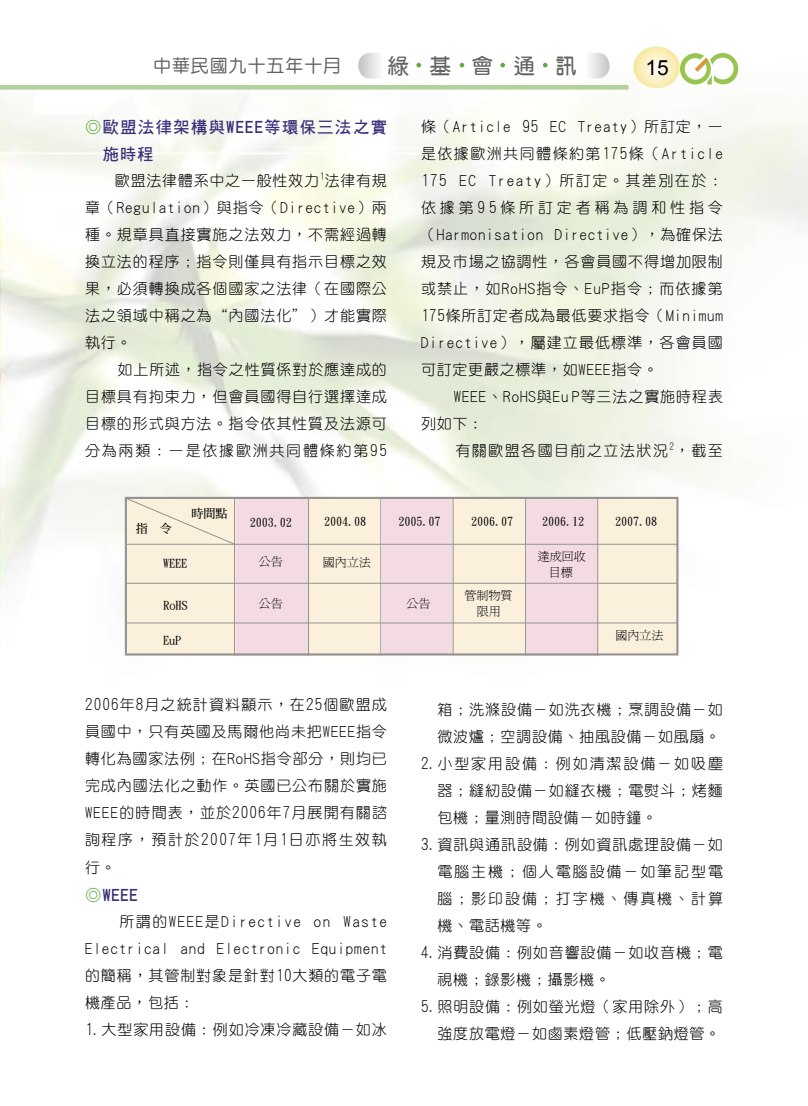
<style>
.page{position:relative;width:808px;height:1106px;background:#fff}
.page>*{position:absolute;margin:0;border:0;box-sizing:border-box;transform-origin:0 0}
.t1{font:21px "DF Yuan Bd HK BF";letter-spacing:1em;color:#636363}
.t2{font:21px "Arial";color:#000}
.t3{font:18px "DF Yuan Md HK BF";letter-spacing:.05em;color:#636363}
.t4{font:16.5px/27px "DF Hei Bd HK BF";letter-spacing:.075em;color:#392e7a}
.t5{font:15px/27px "DF Yuan Lt HK BF";letter-spacing:.06em;color:#000;text-align:justify}
.t6{font:15px "DF Yuan Lt HK BF";letter-spacing:.1em;color:#000}
.t7{font:12px "DF Ming Bd HK BF";color:#000}
.t8{font:12px "Ming Li U";color:#000}
.s1{color:#5fa841}
</style>
<div class="page">
<svg style="left:680px;top:53px;width:58px;height:31px"></svg>
<svg style="left:416px;top:63px;width:5px;height:4px"></svg>
<svg style="left:460px;top:63px;width:4px;height:4px"></svg>
<svg style="left:500px;top:63px;width:5px;height:4px"></svg>
<svg style="left:543px;top:63px;width:4px;height:4px"></svg>
<svg style="left:587px;top:53px;width:22px;height:26px"></svg>
<svg style="left:358px;top:53px;width:24px;height:26px"></svg>
<svg style="left:633px;top:46px;width:47px;height:42px;background:#faf0c0"></svg>
<div style="left:234px;top:498px;width:75px;height:157px;background:#f3dae3"></div>
<div style="left:126px;top:497px;width:109px;height:158px;background:#faf0dc"></div>
<hr style="left:234px;top:497px;width:1px;height:158px;background:#939393">
<div style="left:308px;top:497px;width:72px;height:158px;background:#faf0dc"></div>
<div style="left:525px;top:497px;width:72px;height:158px;background:#f3dae3"></div>
<div style="left:597px;top:497px;width:81px;height:156px;background:#faf0dc"></div>
<svg style="left:128px;top:500px;width:108px;height:44px"></svg>
<hr style="left:380px;top:498px;width:1px;height:157px;background:#939393">
<hr style="left:525px;top:498px;width:1px;height:157px;background:#939393">
<hr style="left:597px;top:498px;width:1px;height:158px;background:#939393">
<div style="left:381px;top:498px;width:72px;height:155px;background:#f3dae3"></div>
<div style="left:453px;top:497px;width:72px;height:158px;background:#faf0dc"></div>
<hr style="left:126px;top:544px;width:551px;height:1px;background:#939393">
<hr style="left:125px;top:583px;width:553px;height:1px;background:#939393">
<hr style="left:127px;top:622px;width:551px;height:1px;background:#939393">
<hr style="left:453px;top:498px;width:1px;height:157px;background:#939393">
<hr style="left:308px;top:498px;width:1px;height:157px;background:#939393">
<div style="left:125px;top:497px;width:553px;height:158px;border:2px solid #939393"></div>
<hr style="left:0;top:85px;width:628px;height:4px;background:#b4d09c">
<p class="t3" style="left:153px;top:57px;width:190px">中華民國九十五年十月</p>
<p class="t1" style="left:388px;top:55px;width:190px">綠基會通訊</p>
<p class="t2" style="left:645px;top:54px;width:25px">15</p>
<p class="t4" style="left:102px;top:114px;width:286px;text-indent:-17px"><span class="s1">◎</span> 歐盟法律架構與WEEE等環保三法之實施時程</p>
<p class="t5" style="left:85px;top:167px;width:303px;text-indent:30px">歐盟法律體系中之一般性效力<sup>1</sup>法律有規章（Regulation）與指令（Directive）兩種。規章具直接實施之法效力，不需經過轉換立法的程序；指令則僅具有指示目標之效果，必須轉換成各個國家之法律（在國際公法之領域中稱之為“內國法化＂）才能實際執行。</p>
<p class="t5" style="left:85px;top:356px;width:303px;text-indent:33px">如上所述，指令之性質係對於應達成的目標具有拘束力，但會員國得自行選擇達成目標的形式與方法。指令依其性質及法源可分為兩類：一是依據歐洲共同體條約第95</p>
<p class="t5" style="left:421px;top:113px;width:304px">條（Article 95 EC Treaty）所訂定，一是依據歐洲共同體條約第175條（Article 175 EC Treaty）所訂定。其差別在於：依據第95條所訂定者稱為調和性指令（Harmonisation Directive），為確保法規及市場之協調性，各會員國不得增加限制或禁止，如RoHS指令、EuP指令；而依據第175條所訂定者成為最低要求指令（Minimum Directive），屬建立最低標準，各會員國可訂定更嚴之標準，如WEEE指令。</p>
<p class="t5" style="left:421px;top:383px;width:304px;text-indent:33px">WEEE、RoHS與Eu P等三法之實施時程表列如下：</p>
<p class="t6" style="left:455px;top:443px;width:269px">有關歐盟各國目前之立法狀況<sup>2</sup>，截至</p>
<p class="t7" style="left:136px;top:522px;width:37px">指 令</p>
<p class="t7" style="left:191px;top:508px;width:37px">時間點</p>
<p class="t7" style="left:163px;top:557px;width:25px">WEEE</p>
<p class="t7" style="left:163px;top:599px;width:25px">RoHS</p>
<p class="t7" style="left:163px;top:634px;width:19px">EuP</p>
<p class="t7" style="left:250px;top:516px;width:43px">2003.02</p>
<p class="t7" style="left:324px;top:515px;width:43px">2004.08</p>
<p class="t7" style="left:398px;top:515px;width:43px">2005.07</p>
<p class="t7" style="left:471px;top:515px;width:43px">2006.07</p>
<p class="t7" style="left:542px;top:515px;width:43px">2006.12</p>
<p class="t7" style="left:615px;top:515px;width:43px">2007.08</p>
<p class="t8" style="left:259px;top:555px;width:25px">公告</p>
<p class="t8" style="left:259px;top:597px;width:25px">公告</p>
<p class="t8" style="left:323px;top:556px;width:49px">國內立法</p>
<p class="t8" style="left:406px;top:597px;width:25px">公告</p>
<p class="t8" style="left:464px;top:589px;width:49px">管制物質</p>
<p class="t8" style="left:477px;top:605px;width:25px">限用</p>
<p class="t8" style="left:538px;top:550px;width:49px">達成回收</p>
<p class="t8" style="left:549px;top:566px;width:25px">目標</p>
<p class="t8" style="left:616px;top:629px;width:49px">國內立法</p>
<p class="t5" style="left:85px;top:691px;width:303px">2006年8月之統計資料顯示，在25個歐盟成員國中，只有英國及馬爾他尚未把WEEE指令轉化為國家法例；在RoHS指令部分，則均已完成內國法化之動作。英國已公布關於實施WEEE的時間表，並於2006年7月展開有關諮詢程序，預計於2007年1月1日亦將生效執行。</p>
<p class="t4" style="left:85px;top:881px;width:54px"><span class="s1">◎</span>WEEE</p>
<p class="t5" style="left:85px;top:907px;width:304px;text-indent:34px">所謂的WEEE是Directive on Waste Electrical and Electronic Equipment的簡稱，其管制對象是針對10大類的電子電機產品，包括：</p>
<p class="t5" style="left:85px;top:1015px;width:303px">1. 大型家用設備：例如冷凍冷藏設備－如冰</p>
<p class="t5" style="left:437px;top:696px;width:287px">箱；洗滌設備－如洗衣機；烹調設備－如微波爐；空調設備、抽風設備－如風扇。</p>
<p class="t5" style="left:437px;top:750px;width:287px;text-indent:-16px">2. 小型家用設備：例如清潔設備－如吸塵器；縫紉設備－如縫衣機；電熨斗；烤麵包機；量測時間設備－如時鐘。</p>
<p class="t5" style="left:437px;top:831px;width:287px;text-indent:-16px">3. 資訊與通訊設備：例如資訊處理設備－如電腦主機；個人電腦設備－如筆記型電腦；影印設備；打字機、傳真機、計算機、電話機等。</p>
<p class="t5" style="left:437px;top:939px;width:287px;text-indent:-16px">4. 消費設備：例如音響設備－如收音機；電視機；錄影機；攝影機。</p>
<p class="t5" style="left:421px;top:993px;width:303px;text-align:right">5. 照明設備：例如螢光燈（家用除外）；高強度放電燈－如鹵素燈管；低壓鈉燈管。</p>
</div>
